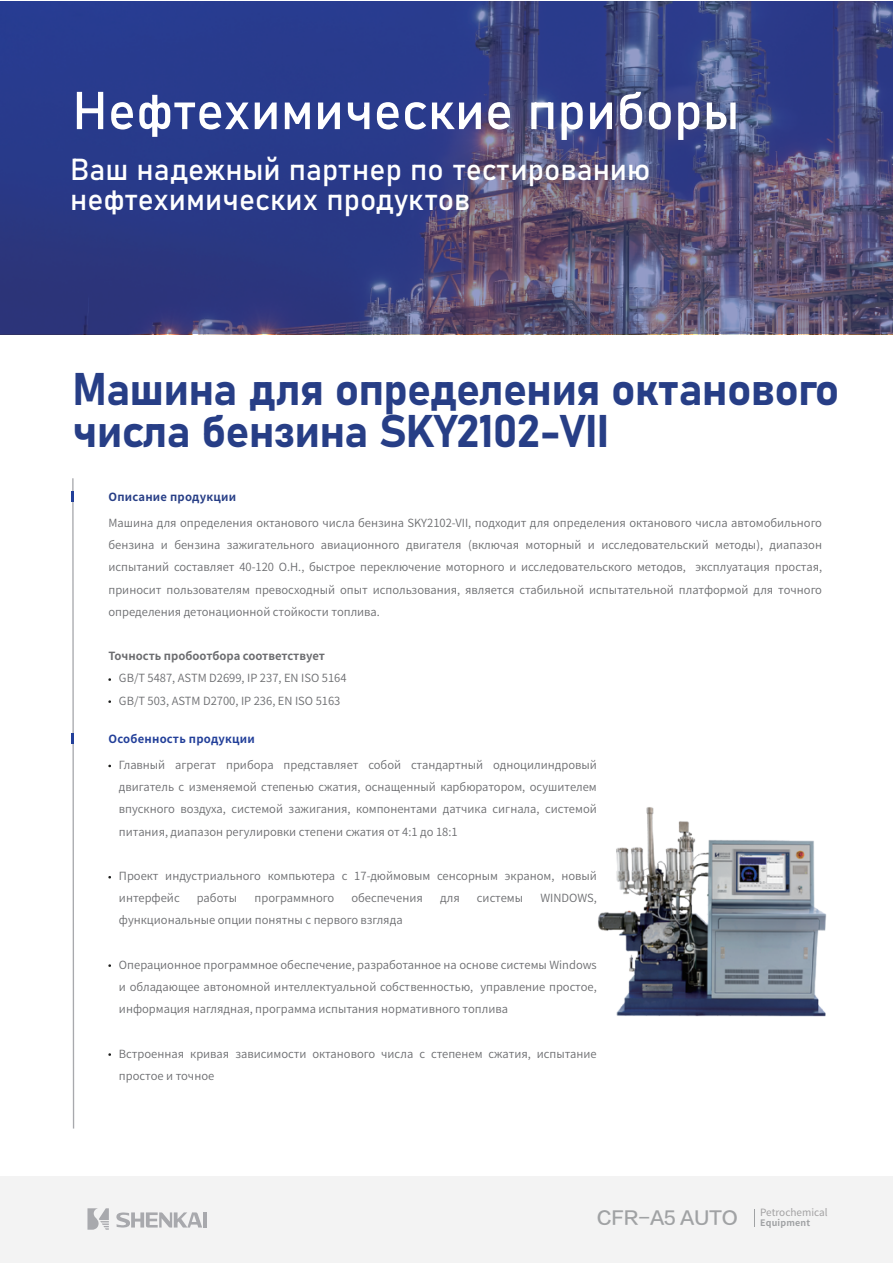
<style>
.page{position:relative;width:893px;height:1263px;background:#fff}
.page>*{position:absolute;margin:0;border:0;box-sizing:border-box;transform-origin:0 0}
.t1{font:52.5px "Bahnschrift";color:#fff}
.t2{font:45.15px/42.2px "Bahnschrift";letter-spacing:-.02em;color:#273e86}
.t3{font:30px/29.4px "Bahnschrift";color:#fff}
.t4{font:18.15px "FZLTZHK GBK1 0";letter-spacing:-.02em;color:#a0a2a4}
.t5{font:11.25px/22.2px "Source Han Sans CN";color:#6c6d70;text-align:justify}
.t6{font:700 11.25px "Source Han Sans CN";color:#6c6d70}
.t7{font:700 11.25px "Source Han Sans CN";letter-spacing:.02em;color:#223f99}
.t8{font:700 11.25px "Source Han Sans CN";letter-spacing:.02em;color:#273e86}
.t9{font:10.05px "Source Han Sans CN";color:#a2a1a2}
</style>
<div class="page">
<div style="left:0;top:1177px;width:893px;height:86px;background:#f3f3f3"></div>
<svg style="left:87px;top:1208px;width:22px;height:22px"></svg>
<hr style="left:203px;top:1212px;width:4px;height:15px;background:#a8a9ad">
<svg style="left:116px;top:1212px;width:86px;height:15px"></svg>
<svg style="left:0;top:1px;width:893px;height:333px;background:#3e4583"></svg>
<svg style="left:71px;top:478px;width:3px;height:650px"></svg>
<img style="left:598px;top:807px;width:229px;height:210px">
<h1 class="t1" style="left:72px;top:71px;width:669px">Нефтехимические приборы</h1>
<h3 class="t3" style="left:70px;top:153px;width:582px">Ваш надежный партнер по тестированию нефтехимических продуктов</h3>
<h2 class="t2" style="left:72px;top:365px;width:769px">Машина для определения октанового числа бензина SKY2102-VII</h2>
<p class="t8" style="left:108px;top:490px;width:129px">Описание продукции</p>
<p class="t5" style="left:108px;top:512px;width:715px">Машина для определения октанового числа бензина SKY2102-VII, подходит для определения октанового числа автомобильного бензина и бензина зажигательного авиационного двигателя (включая моторный и исследовательский методы), диапазон испытаний составляет 40-120 О.Н., быстрое переключение моторного и исследовательского методов, эксплуатация простая, приносит пользователям превосходный опыт использования, является стабильной испытательной платформой для точного определения детонационной стойкости топлива.</p>
<p class="t6" style="left:108px;top:650px;width:218px">Точность пробоотбора соответствует</p>
<p class="t5" style="left:119px;top:667px;width:229px">GB/T 5487, ASTM D2699, IP 237, EN ISO 5164<br>GB/T 503, ASTM D2700, IP 236, EN ISO 5163</p>
<p class="t7" style="left:108px;top:732px;width:148px">Особенность продукции</p>
<p class="t5" style="left:119px;top:754px;width:479px">Главный агрегат прибора представляет собой стандартный одноцилиндровый двигатель с изменяемой степенью сжатия, оснащенный карбюратором, осушителем впускного воздуха, системой зажигания, компонентами датчика сигнала, системой питания, диапазон регулировки степени сжатия от 4:1 до 18:1</p>
<p class="t5" style="left:119px;top:865px;width:479px">Проект индустриального компьютера с 17-дюймовым сенсорным экраном, новый интерфейс</p>
<p class="t5" style="left:197px;top:887px;width:42px">работы</p>
<p class="t5" style="left:254px;top:887px;width:81px">программного</p>
<p class="t5" style="left:351px;top:887px;width:73px">обеспечения</p>
<p class="t5" style="left:440px;top:887px;width:21px">для</p>
<p class="t5" style="left:477px;top:887px;width:48px">системы</p>
<p class="t5" style="left:540px;top:887px;width:58px">WINDOWS,</p>
<p class="t5" style="left:119px;top:909px;width:285px">функциональные опции понятны с первого взгляда</p>
<p class="t5" style="left:119px;top:954px;width:479px">Операционное программное обеспечение, разработанное на основе системы Windows и обладающее автономной интеллектуальной собственностью, управление простое, информация наглядная, программа испытания нормативного топлива</p>
<p class="t5" style="left:119px;top:1043px;width:479px">Встроенная кривая зависимости октанового числа с степенем сжатия, испытание простое и точное</p>
<p class="t9" style="left:760px;top:1206px;width:69px">Petrochemical</p>
<h3 class="t4" style="left:597px;top:1208px;width:215px">CFR-A5 AUTO <sub>Equipment</sub></h3>
</div>
